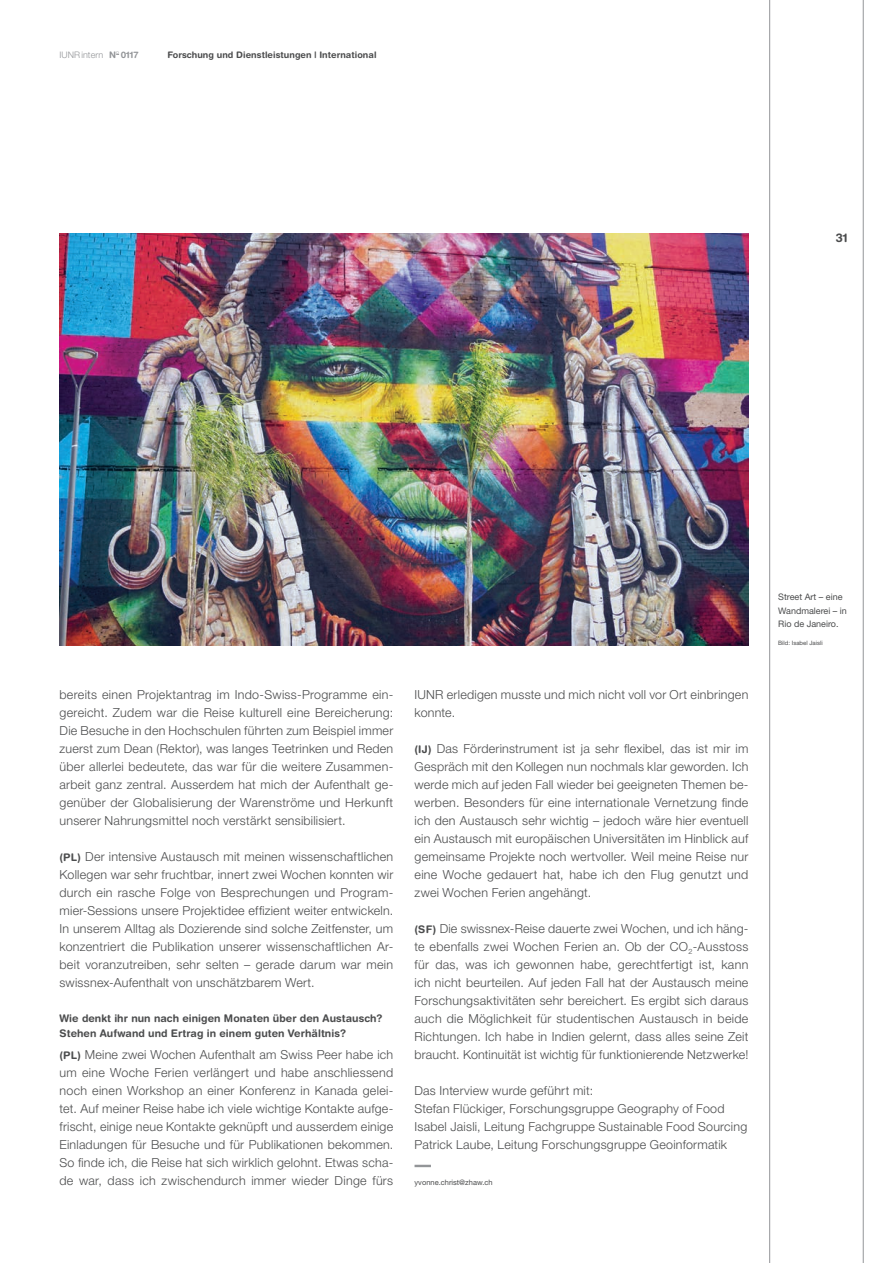
<style>
.page{position:relative;width:893px;height:1263px;background:#fff}
.page>*{position:absolute;margin:0;border:0;box-sizing:border-box;transform-origin:0 0}
.t1{font:300 12.45px/18px "Helvetica Neue LT Pro";letter-spacing:.02em;color:#4b4c4d;text-align:justify}
.t2{font:700 12px "Helvetica Rounded LT Std";color:#4b4c4d}
.t3{font:700 10.5px/15px "Helvetica Rounded LT Std";letter-spacing:.005em;color:#4b4c4d}
.t4{font:700 9px "Helvetica Rounded LT Std";letter-spacing:.005em;color:#4b4c4d}
.t5{font:9px/13.5px "Helvetica Neue LT Pro";color:#4b4c4d}
.t6{font:300 9px "Helvetica Neue LT Pro";letter-spacing:.005em;color:#939598}
.t7{font:7.5px "Helvetica Neue LT Pro";color:#4b4c4d}
.t8{font:6px "Helvetica Neue LT Pro";color:#4b4c4d}
.s1{font-family:"Helvetica Rounded LT Std";font-weight:700}
.s2{font-family:"Helvetica Rounded LT Std";font-weight:700;font-size:10.5px}
</style>
<div class="page">
<img style="left:60px;top:234px;width:688px;height:411px">
<svg style="left:415px;top:1165px;width:16px;height:2px"></svg>
<hr style="left:769px;top:0;width:1px;height:1263px;background:#939598">
<hr style="left:863px;top:0;width:1px;height:1263px;background:#939598">
<p class="t6" style="left:60px;top:49px;width:81px">IUNRintern <span class="s1">N</span><sup>o</sup> <span class="s1">0117</span></p>
<p class="t4" style="left:167px;top:49px;width:211px">Forschung und Dienstleistungen | International</p>
<p class="t2" style="left:836px;top:231px;width:14px">31</p>
<p class="t1" style="left:60px;top:685px;width:335px">bereits einen Projektantrag im Indo-Swiss-Programme ein&shy;gereicht. Zudem war die Reise kulturell eine Bereicherung:<br>Die Besuche in den Hochschulen führten zum Beispiel immer zuerst zum Dean (Rektor), was langes Teetrinken und Reden über allerlei bedeutete, das war für die weitere Zusammen&shy;arbeit ganz zentral. Ausserdem hat mich der Aufenthalt ge&shy;genüber der Globalisierung der Warenströme und Herkunft unserer Nahrungsmittel noch verstärkt sensibilisiert.</p>
<p class="t1" style="left:60px;top:847px;width:335px"><span class="s2">(PL)</span> Der intensive Austausch mit meinen wissenschaftlichen Kollegen war sehr fruchtbar, innert zwei Wochen konnten wir durch ein rasche Folge von Besprechungen und Program&shy;mier-Sessions unsere Projektidee effizient weiter entwickeln.<br>In unserem Alltag als Dozierende sind solche Zeitfenster, um konzentriert die Publikation unserer wissenschaftlichen Ar&shy;beit voranzutreiben, sehr selten – gerade darum war mein swissnex-Aufenthalt von unschätzbarem Wert.</p>
<p class="t3" style="left:60px;top:1010px;width:325px">Wie denkt ihr nun nach einigen Monaten über den Austausch?<br>Stehen Aufwand und Ertrag in einem guten Verhältnis?</p>
<p class="t1" style="left:60px;top:1045px;width:335px"><span class="s2">(PL)</span> Meine zwei Wochen Aufenthalt am Swiss Peer habe ich um eine Woche Ferien verlängert und habe anschliessend noch einen Workshop an einer Konferenz in Kanada gelei&shy;tet. Auf meiner Reise habe ich viele wichtige Kontakte aufge&shy;frischt, einige neue Kontakte geknüpft und ausserdem einige Einladungen für Besuche und für Publikationen bekommen.<br>So finde ich, die Reise hat sich wirklich gelohnt. Etwas scha&shy;de war, dass ich zwischendurch immer wieder Dinge fürs</p>
<p class="t1" style="left:415px;top:685px;width:335px">IUNR erledigen musste und mich nicht voll vor Ort einbringen konnte.</p>
<p class="t1" style="left:414px;top:739px;width:335px"><span class="s2">(IJ)</span> Das Förderinstrument ist ja sehr flexibel, das ist mir im Gespräch mit den Kollegen nun nochmals klar geworden. Ich werde mich auf jeden Fall wieder bei geeigneten Themen be&shy;werben. Besonders für eine internationale Vernetzung finde ich den Austausch sehr wichtig – jedoch wäre hier eventuell ein Austausch mit europäischen Universitäten im Hinblick auf gemeinsame Projekte noch wertvoller. Weil meine Reise nur eine Woche gedauert hat, habe ich den Flug genutzt und zwei Wochen Ferien angehängt.</p>
<p class="t1" style="left:414px;top:919px;width:335px"><span class="s2">(SF)</span> Die swissnex-Reise dauerte zwei Wochen, und ich häng&shy;te ebenfalls zwei Wochen Ferien an. Ob der CO<sub>2</sub>-Ausstoss für das, was ich gewonnen habe, gerechtfertigt ist, kann ich nicht beurteilen. Auf jeden Fall hat der Austausch meine Forschungsaktivitäten sehr bereichert. Es ergibt sich daraus auch die Möglichkeit für studentischen Austausch in beide Richtungen. Ich habe in Indien gelernt, dass alles seine Zeit braucht. Kontinuität ist wichtig für funktionierende Netzwerke!</p>
<p class="t1" style="left:415px;top:1081px;width:334px;text-align:left">Das Interview wurde geführt mit:<br>Stefan Flückiger, Forschungsgruppe Geography of Food Isabel Jaisli, Leitung Fachgruppe Sustainable Food Sourcing Patrick Laube, Leitung Forschungsgruppe Geoinformatik</p>
<p class="t7" style="left:415px;top:1178px;width:80px">yvonne.christ@zhaw.ch</p>
<p class="t5" style="left:778px;top:590px;width:70px">Street Art – eine<br>Wandmalerei – in<br>Rio de Janeiro.</p>
<p class="t8" style="left:778px;top:639px;width:46px">Bild: Isabel Jaisli</p>
</div>
